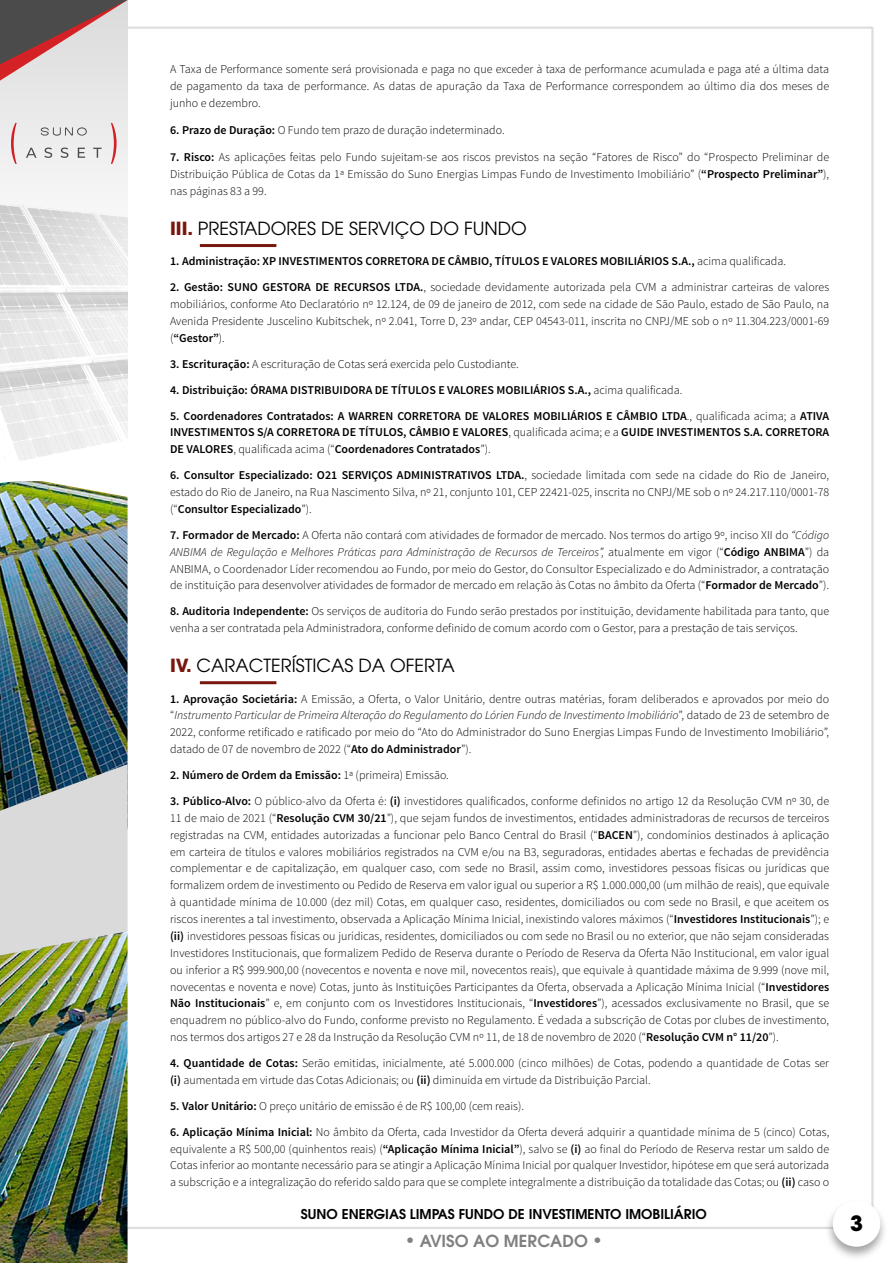
<style>
.page{position:relative;width:893px;height:1263px;background:#fff}
.page>*{position:absolute;margin:0;border:0;box-sizing:border-box;transform-origin:0 0}
.t1{font:700 21px "ITC Avant Garde Pro";color:#000}
.t2{font:18px "ITC Avant Garde Pro";color:#000}
.t3{font:600 16.5px "ITC Avant Garde Pro";color:#808080}
.t4{font:600 13.5px "ITC Avant Garde Pro";color:#000}
.t5{font:300 12px/16.8px "Source Sans Pro";color:#000;text-align:justify}
.t6{font:600 12px/16.8px "Source Sans Pro";color:#000;text-align:justify}
.s1{font-weight:600}
.s2{font-weight:700;color:#78170e}
.s3{font-weight:300}
.s4{font-style:italic}
.s5{font-size:18px}
</style>
<div class="page">
<hr style="left:871px;top:27px;width:3px;height:1186px;background:#ccc">
<hr style="left:0;top:1227px;width:838px;height:2px;background:#ccc">
<hr style="left:60px;top:27px;width:812px;height:2px;background:#ccc">
<div style="left:0;top:0;width:128px;height:267px;background:#ededed"></div>
<img style="left:0;top:200px;width:128px;height:260px">
<img style="left:0;top:481px;width:128px;height:283px">
<img style="left:0;top:955px;width:128px;height:308px">
<svg style="left:0;top:0;width:128px;height:81px"></svg>
<svg style="left:11px;top:123px;width:6px;height:41px"></svg>
<svg style="left:111px;top:123px;width:6px;height:41px"></svg>
<svg style="left:41px;top:127px;width:46px;height:9px"></svg>
<svg style="left:26px;top:148px;width:76px;height:10px"></svg>
<svg style="left:0;top:764px;width:128px;height:191px;background:#c0c5c1"></svg>
<div style="left:825px;top:1199px;width:63px;height:62px;background:#4a4a4a;opacity:.5"></div>
<div style="left:833px;top:1200px;width:47px;height:47px;background:#fff;border-radius:50%"></div>
<hr style="left:200px;top:244px;width:76px;height:3px;background:#78170e">
<hr style="left:200px;top:681px;width:76px;height:3px;background:#78170e">
<p class="t5" style="left:170px;top:60px;width:661px">A Taxa de Performance somente será provisionada e paga no que exceder à taxa de performance acumulada e paga até a última data de pagamento da taxa de performance. As datas de apuração da Taxa de Performance correspondem ao último dia dos meses de junho e dezembro.</p>
<p class="t5" style="left:170px;top:122px;width:336px"><span class="s1">6. Prazo de Duração:</span> O Fundo tem prazo de duração indeterminado.</p>
<p class="t5" style="left:170px;top:149px;width:661px"><span class="s1">7. Risco:</span> As aplicações feitas pelo Fundo sujeitam-se aos riscos previstos na seção “Fatores de Risco” do “Prospecto Preliminar de Distribuição Pública de Cotas da 1ª Emissão do Suno Energias Limpas Fundo de Investimento Imobiliário” (<span class="s1">“Prospecto Preliminar”</span>), nas páginas 83 a 99.</p>
<h2 class="t2" style="left:170px;top:217px;width:358px"><span class="s2">III.</span> PRESTADORES DE SERVIÇO DO FUNDO</h2>
<p class="t6" style="left:170px;top:253px;width:617px">1. Administração: XP INVESTIMENTOS CORRETORA DE CÂMBIO, TÍTULOS E VALORES MOBILIÁRIOS S.A., <span class="s3">acima qualificada.</span></p>
<p class="t5" style="left:170px;top:279px;width:661px"><span class="s1">2. Gestão: SUNO GESTORA DE RECURSOS LTDA.</span>, sociedade devidamente autorizada pela CVM a administrar carteiras de valores mobiliários, conforme Ato Declaratório nº 12.124, de 09 de janeiro de 2012, com sede na cidade de São Paulo, estado de São Paulo, na Avenida Presidente Juscelino Kubitschek, nº 2.041, Torre D, 23º andar, CEP 04543-011, inscrita no CNPJ/ME sob o nº 11.304.223/0001-69 (<span class="s1">“Gestor”</span>).</p>
<p class="t5" style="left:170px;top:355px;width:350px"><span class="s1">3. Escrituração:</span> A escrituração de Cotas será exercida pelo Custodiante.</p>
<p class="t6" style="left:170px;top:382px;width:514px">4. Distribuição: ÓRAMA DISTRIBUIDORA DE TÍTULOS E VALORES MOBILIÁRIOS S.A., <span class="s3">acima qualificada.</span></p>
<p class="t6" style="left:170px;top:407px;width:661px">5. Coordenadores Contratados: A WARREN CORRETORA DE VALORES MOBILIÁRIOS E CÂMBIO LTDA<span class="s3">., qualificada acima; a</span> ATIVA INVESTIMENTOS S/A CORRETORA DE TÍTULOS, CÂMBIO E VALORES<span class="s3">, qualificada acima; e a</span> GUIDE INVESTIMENTOS S.A. CORRETORA DE VALORES<span class="s3">, qualificada acima (“</span>Coordenadores Contratados<span class="s3">”).</span></p>
<p class="t5" style="left:170px;top:467px;width:661px"><span class="s1">6. Consultor Especializado: O21 SERVIÇOS ADMINISTRATIVOS LTDA.</span>, sociedade limitada com sede na cidade do Rio de Janeiro, estado do Rio de Janeiro, na Rua Nascimento Silva, nº 21, conjunto 101, CEP 22421-025, inscrita no CNPJ/ME sob o nº 24.217.110/0001-78 (“<span class="s1">Consultor Especializado</span>”).</p>
<p class="t5" style="left:170px;top:526px;width:661px"><span class="s1">7. Formador de Mercado:</span> A Oferta não contará com atividades de formador de mercado. Nos termos do artigo 9º, inciso XII do <span class="s4">“Código ANBIMA de Regulação e Melhores Práticas para Administração de Recursos de Terceiros”,</span> atualmente em vigor (“<span class="s1">Código ANBIMA</span>”) da ANBIMA, o Coordenador Líder recomendou ao Fundo, por meio do Gestor, do Consultor Especializado e do Administrador, a contratação de instituição para desenvolver atividades de formador de mercado em relação às Cotas no âmbito da Oferta (“<span class="s1">Formador de Mercado</span>”).</p>
<p class="t5" style="left:170px;top:603px;width:661px"><span class="s1">8. Auditoria Independente:</span> Os serviços de auditoria do Fundo serão prestados por instituição, devidamente habilitada para tanto, que venha a ser contratada pela Administradora, conforme definido de comum acordo com o Gestor, para a prestação de tais serviços.</p>
<h2 class="t2" style="left:170px;top:654px;width:286px"><span class="s2">IV.</span> CARACTERÍSTICAS DA OFERTA</h2>
<p class="t5" style="left:170px;top:690px;width:661px"><span class="s1">1. Aprovação Societária:</span> A Emissão, a Oferta, o Valor Unitário, dentre outras matérias, foram deliberados e aprovados por meio do “<span class="s4">Instrumento Particular de Primeira Alteração do Regulamento do Lórien Fundo de Investimento Imobiliário</span>”, datado de 23 de setembro de 2022, conforme retificado e ratificado por meio do “Ato do Administrador do Suno Energias Limpas Fundo de Investimento Imobiliário”, datado de 07 de novembro de 2022 (“<span class="s1">Ato do Administrador</span>”).</p>
<p class="t6" style="left:170px;top:767px;width:280px">2. Número de Ordem da Emissão: <span class="s3">1ª (primeira) Emissão.</span></p>
<p class="t5" style="left:170px;top:793px;width:661px"><span class="s1">3. Público-Alvo:</span> O público-alvo da Oferta é: <span class="s1">(i)</span> investidores qualificados, conforme definidos no artigo 12 da Resolução CVM nº 30, de 11 de maio de 2021 (“<span class="s1">Resolução CVM 30/21</span>”), que sejam fundos de investimentos, entidades administradoras de recursos de terceiros registradas na CVM, entidades autorizadas a funcionar pelo Banco Central do Brasil (“<span class="s1">BACEN</span>”), condomínios destinados à aplicação em carteira de títulos e valores mobiliários registrados na CVM e/ou na B3, seguradoras, entidades abertas e fechadas de previdência complementar e de capitalização, em qualquer caso, com sede no Brasil, assim como, investidores pessoas físicas ou jurídicas que formalizem ordem de investimento ou Pedido de Reserva em valor igual ou superior a R$ 1.000.000,00 (um milhão de reais), que equivale à quantidade mínima de 10.000 (dez mil) Cotas, em qualquer caso, residentes, domiciliados ou com sede no Brasil, e que aceitem os riscos inerentes a tal investimento, observada a Aplicação Mínima Inicial, inexistindo valores máximos (“<span class="s1">Investidores Institucionais</span>”); e <span class="s1">(ii)</span> investidores pessoas físicas ou jurídicas, residentes, domiciliados ou com sede no Brasil ou no exterior, que não sejam consideradas Investidores Institucionais, que formalizem Pedido de Reserva durante o Período de Reserva da Oferta Não Institucional, em valor igual ou inferior a R$ 999.900,00 (novecentos e noventa e nove mil, novecentos reais), que equivale à quantidade máxima de 9.999 (nove mil, novecentas e noventa e nove) Cotas, junto às Instituições Participantes da Oferta, observada a Aplicação Mínima Inicial (“<span class="s1">Investidores Não Institucionais</span>” e, em conjunto com os Investidores Institucionais, “<span class="s1">Investidores</span>”), acessados exclusivamente no Brasil, que se enquadrem no público-alvo do Fundo, conforme previsto no Regulamento. É vedada a subscrição de Cotas por clubes de investimento, nos termos dos artigos 27 e 28 da Instrução da Resolução CVM nº 11, de 18 de novembro de 2020 (“<span class="s1">Resolução CVM n° 11/20</span>”).</p>
<p class="t5" style="left:170px;top:1055px;width:660px"><span class="s1">4. Quantidade de Cotas:</span> Serão emitidas, inicialmente, até 5.000.000 (cinco milhões) de Cotas, podendo a quantidade de Cotas ser <span class="s1">(i)</span> aumentada em virtude das Cotas Adicionais; ou <span class="s1">(ii)</span> diminuída em virtude da Distribuição Parcial.</p>
<p class="t5" style="left:170px;top:1097px;width:355px"><span class="s1">5. Valor Unitário:</span> O preço unitário de emissão é de R$ 100,00 (cem reais).</p>
<p class="t5" style="left:170px;top:1123px;width:661px"><span class="s1">6. Aplicação Mínima Inicial:</span> No âmbito da Oferta, cada Investidor da Oferta deverá adquirir a quantidade mínima de 5 (cinco) Cotas, equivalente a R$ 500,00 (quinhentos reais) (<span class="s1">“Aplicação Mínima Inicial”</span>), salvo se <span class="s1">(i)</span> ao final do Período de Reserva restar um saldo de Cotas inferior ao montante necessário para se atingir a Aplicação Mínima Inicial por qualquer Investidor, hipótese em que será autorizada a subscrição e a integralização do referido saldo para que se complete integralmente a distribuição da totalidade das Cotas; ou <span class="s1">(ii)</span> caso o</p>
<p class="t4" style="left:301px;top:1205px;width:407px">SUNO ENERGIAS LIMPAS FUNDO DE INVESTIMENTO IMOBILIÁRIO</p>
<h3 class="t3" style="left:405px;top:1230px;width:200px"><span class="s5">•</span> AVISO AO MERCADO <span class="s5">•</span></h3>
<h1 class="t1" style="left:850px;top:1209px;width:14px">3</h1>
</div>
